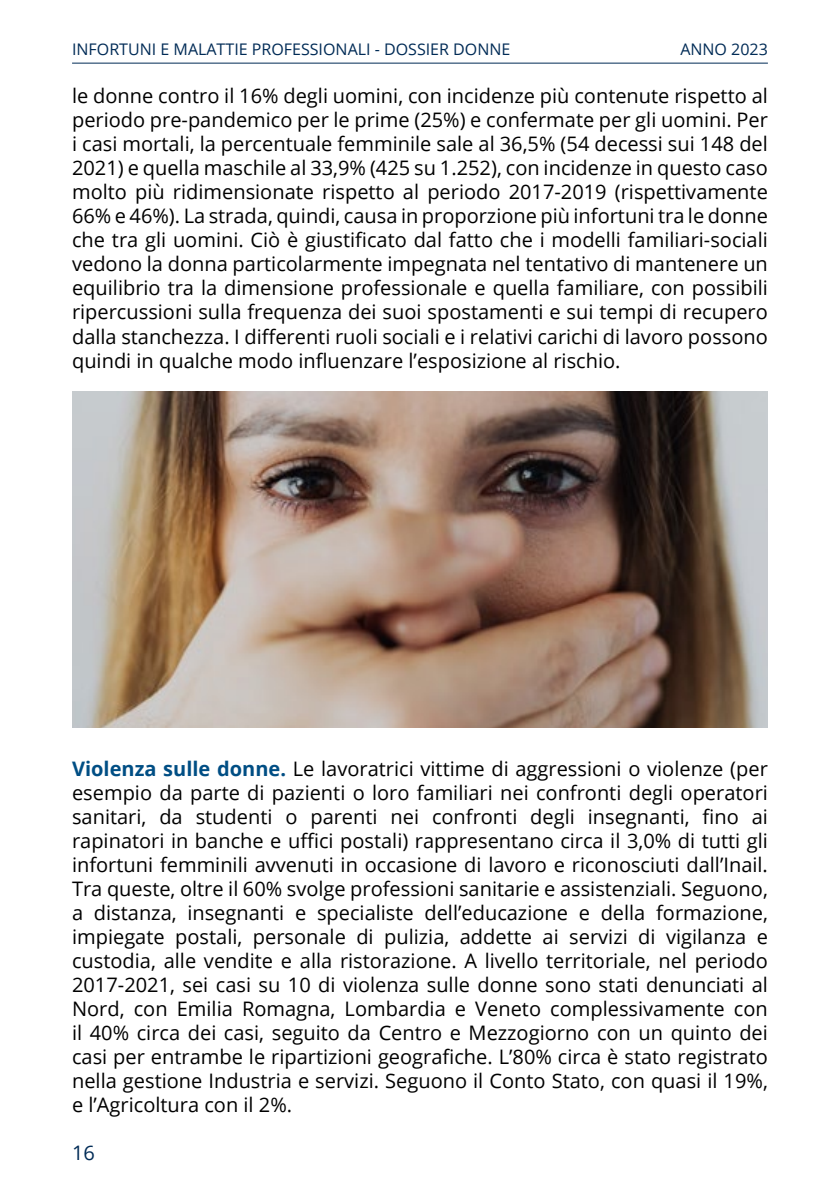
<style>
.page{position:relative;width:840px;height:1191px;background:#fff}
.page>*{position:absolute;margin:0;border:0;box-sizing:border-box;transform-origin:0 0}
.t1{font:20px/24px "Open Sans";color:#000;text-align:justify}
.t2{font:20px "Open Sans";color:#002b56}
.t3{font:16px "Open Sans";color:#002b56}
.s1{font-weight:700;color:#004e84}
</style>
<div class="page">
<hr style="left:72px;top:63px;width:695px;height:1px;background:#002b56">
<img style="left:72px;top:391px;width:695px;height:336px">
<p class="t3" style="left:72px;top:38px;width:439px">INFORTUNI E MALATTIE PROFESSIONALI - DOSSIER DONNE</p>
<p class="t3" style="left:680px;top:38px;width:89px">ANNO 2023</p>
<p class="t1" style="left:72px;top:84px;width:697px">le donne contro il 16% degli uomini, con incidenze più contenute rispetto al periodo pre-pandemico per le prime (25%) e confermate per gli uomini. Per i casi mortali, la percentuale femminile sale al 36,5% (54 decessi sui 148 del 2021) e quella maschile al 33,9% (425 su 1.252), con incidenze in questo caso molto più ridimensionate rispetto al periodo 2017-2019 (rispettivamente 66% e 46%). La strada, quindi, causa in proporzione più infortuni tra le donne che tra gli uomini. Ciò è giustificato dal fatto che i modelli familiari-sociali vedono la donna particolarmente impegnata nel tentativo di mantenere un equilibrio tra la dimensione professionale e quella familiare, con possibili ripercussioni sulla frequenza dei suoi spostamenti e sui tempi di recupero dalla stanchezza. I differenti ruoli sociali e i relativi carichi di lavoro possono quindi in qualche modo influenzare l’esposizione al rischio.</p>
<p class="t1" style="left:72px;top:756px;width:697px"><span class="s1">Violenza sulle donne.</span> Le lavoratrici vittime di aggressioni o violenze (per esempio da parte di pazienti o loro familiari nei confronti degli operatori sanitari, da studenti o parenti nei confronti degli insegnanti, fino ai rapinatori in banche e uffici postali) rappresentano circa il 3,0% di tutti gli infortuni femminili avvenuti in occasione di lavoro e riconosciuti dall’Inail.<br>Tra queste, oltre il 60% svolge professioni sanitarie e assistenziali. Seguono, a distanza, insegnanti e specialiste dell’educazione e della formazione, impiegate postali, personale di pulizia, addette ai servizi di vigilanza e custodia, alle vendite e alla ristorazione. A livello territoriale, nel periodo 2017-2021, sei casi su 10 di violenza sulle donne sono stati denunciati al Nord, con Emilia Romagna, Lombardia e Veneto complessivamente con il 40% circa dei casi, seguito da Centro e Mezzogiorno con un quinto dei casi per entrambe le ripartizioni geografiche. L’80% circa è stato registrato nella gestione Industria e servizi. Seguono il Conto Stato, con quasi il 19%, e l’Agricoltura con il 2%.</p>
<p class="t2" style="left:72px;top:1138px;width:24px">16</p>
</div>
